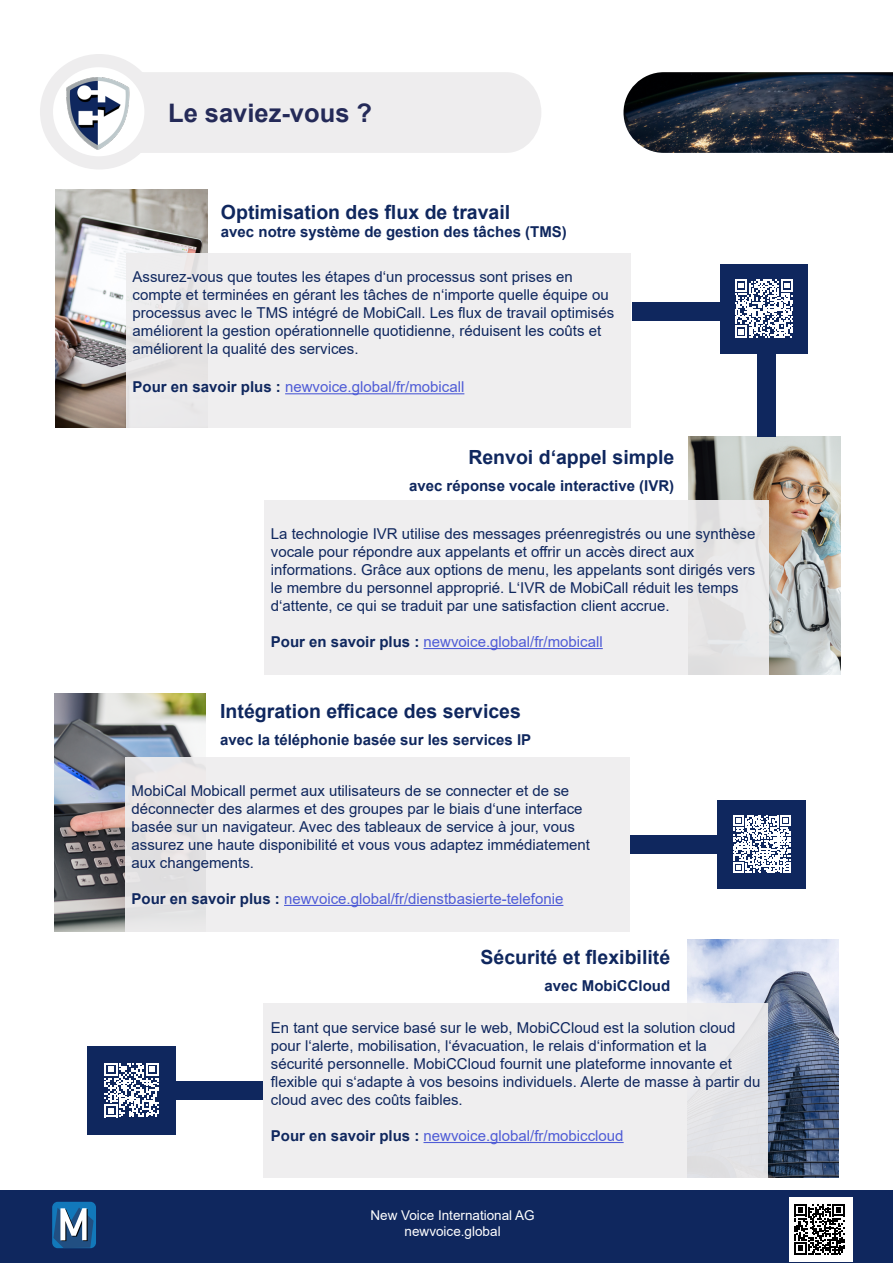
<style>
.page{position:relative;width:893px;height:1263px;background:#fff}
.page>*{position:absolute;margin:0;border:0;box-sizing:border-box;transform-origin:0 0}
.t1{font:700 25.5px "Arial";color:#242a58}
.t2{font:700 19.5px "Arial";color:#0f275e}
.t3{font:15px/18px "Arial";color:#0f275e}
.t4{font:15px "Arial";color:#4f5cd6}
.t5{font:700 15px "Arial";color:#0f275e}
.t6{font:13.5px/16.2px "Arial";color:#fff;text-align:center}
.s1{font-weight:700;color:#0f275e}
</style>
<div class="page">
<div style="left:141px;top:72px;width:400px;height:81px;background:#eeedee"></div>
<div style="left:40px;top:54px;width:118px;height:116px;background:#eeedee;border-radius:50%"></div>
<div style="left:53px;top:67px;width:91px;height:89px;background:#fff;border-radius:50%"></div>
<img style="left:66px;top:77px;width:63px;height:72px">
<img style="left:623px;top:72px;width:270px;height:81px">
<div style="left:0;top:1191px;width:893px;height:72px;background:#0f275e"></div>
<div style="left:52px;top:1202px;width:44px;height:46px;background:#1278ba;border-radius:6px"></div>
<svg style="left:53px;top:1208px;width:41px;height:40px"></svg>
<div style="left:790px;top:1197px;width:63px;height:65px;background:#fff"></div>
<svg style="left:794px;top:1204px;width:50px;height:50px"></svg>
<img style="left:55px;top:189px;width:152px;height:239px">
<div style="left:127px;top:253px;width:504px;height:175px;background:#eeedee"></div>
<hr style="left:285px;top:393px;width:179px;height:1px;background:#4f5cd6">
<img style="left:688px;top:436px;width:152px;height:239px">
<div style="left:264px;top:500px;width:504px;height:175px;background:#eeedee"></div>
<hr style="left:423px;top:648px;width:180px;height:1px;background:#4f5cd6">
<img style="left:54px;top:693px;width:152px;height:239px">
<div style="left:126px;top:757px;width:504px;height:175px;background:#eeedee"></div>
<hr style="left:284px;top:905px;width:279px;height:1px;background:#4f5cd6">
<img style="left:687px;top:939px;width:152px;height:239px">
<div style="left:263px;top:1003px;width:504px;height:175px;background:#eeedee"></div>
<hr style="left:423px;top:1142px;width:201px;height:1px;background:#4f5cd6">
<div style="left:720px;top:264px;width:88px;height:89px;background:#0f275e"></div>
<svg style="left:735px;top:279px;width:58px;height:59px"></svg>
<div style="left:632px;top:302px;width:88px;height:18px;background:#0f275e"></div>
<div style="left:757px;top:349px;width:18px;height:87px;background:#0f275e"></div>
<div style="left:718px;top:800px;width:88px;height:88px;background:#0f275e"></div>
<svg style="left:733px;top:815px;width:58px;height:58px"></svg>
<div style="left:630px;top:835px;width:88px;height:18px;background:#0f275e"></div>
<div style="left:87px;top:1046px;width:89px;height:88px;background:#0f275e"></div>
<svg style="left:104px;top:1063px;width:55px;height:54px"></svg>
<div style="left:175px;top:1081px;width:88px;height:18px;background:#0f275e"></div>
<h1 class="t1" style="left:168px;top:95px;width:206px">Le saviez-vous ?</h1>
<h2 class="t2" style="left:221px;top:199px;width:291px">Optimisation des flux de travail</h2>
<p class="t5" style="left:221px;top:222px;width:347px">avec notre système de gestion des tâches (TMS)</p>
<p class="t3" style="left:133px;top:268px;width:483px">Assurez-vous que toutes les étapes d‘un processus sont prises en compte et terminées en gérant les tâches de n‘importe quelle équipe ou processus avec le TMS intégré de MobiCall. Les flux de travail optimisés améliorent la gestion opérationnelle quotidienne, réduisent les coûts et améliorent la qualité des services.</p>
<p class="t4" style="left:133px;top:377px;width:333px"><span class="s1">Pour en savoir plus :</span> newvoice.global/fr/mobicall</p>
<h2 class="t2" style="left:468px;top:443px;width:207px">Renvoi d‘appel simple</h2>
<p class="t5" style="left:409px;top:475px;width:267px">avec réponse vocale interactive (IVR)</p>
<p class="t3" style="left:271px;top:525px;width:486px">La technologie IVR utilise des messages préenregistrés ou une synthèse vocale pour répondre aux appelants et offrir un accès direct aux informations. Grâce aux options de menu, les appelants sont dirigés vers le membre du personnel approprié. L‘IVR de MobiCall réduit les temps d‘attente, ce qui se traduit par une satisfaction client accrue.</p>
<p class="t4" style="left:271px;top:631px;width:333px"><span class="s1">Pour en savoir plus :</span> newvoice.global/fr/mobicall</p>
<h2 class="t2" style="left:220px;top:697px;width:302px">Intégration efficace des services</h2>
<p class="t5" style="left:220px;top:729px;width:313px">avec la téléphonie basée sur les services IP</p>
<p class="t3" style="left:132px;top:781px;width:460px">MobiCal Mobicall permet aux utilisateurs de se connecter et de se déconnecter des alarmes et des groupes par le biais d‘une interface basée sur un navigateur. Avec des tableaux de service à jour, vous assurez une haute disponibilité et vous vous adaptez immédiatement aux changements.</p>
<p class="t4" style="left:132px;top:888px;width:433px"><span class="s1">Pour en savoir plus :</span> newvoice.global/fr/dienstbasierte-telefonie</p>
<h2 class="t2" style="left:480px;top:943px;width:191px">Sécurité et flexibilité</h2>
<p class="t5" style="left:544px;top:975px;width:127px">avec MobiCCloud</p>
<p class="t3" style="left:271px;top:1018px;width:491px">En tant que service basé sur le web, MobiCCloud est la solution cloud pour l‘alerte, mobilisation, l‘évacuation, le relais d‘information et la sécurité personnelle. MobiCCloud fournit une plateforme innovante et flexible qui s‘adapte à vos besoins individuels. Alerte de masse à partir du cloud avec des coûts faibles.</p>
<p class="t4" style="left:271px;top:1125px;width:354px"><span class="s1">Pour en savoir plus :</span> newvoice.global/fr/mobiccloud</p>
<p class="t6" style="left:370px;top:1207px;width:166px">New Voice International AG newvoice.global</p>
</div>
